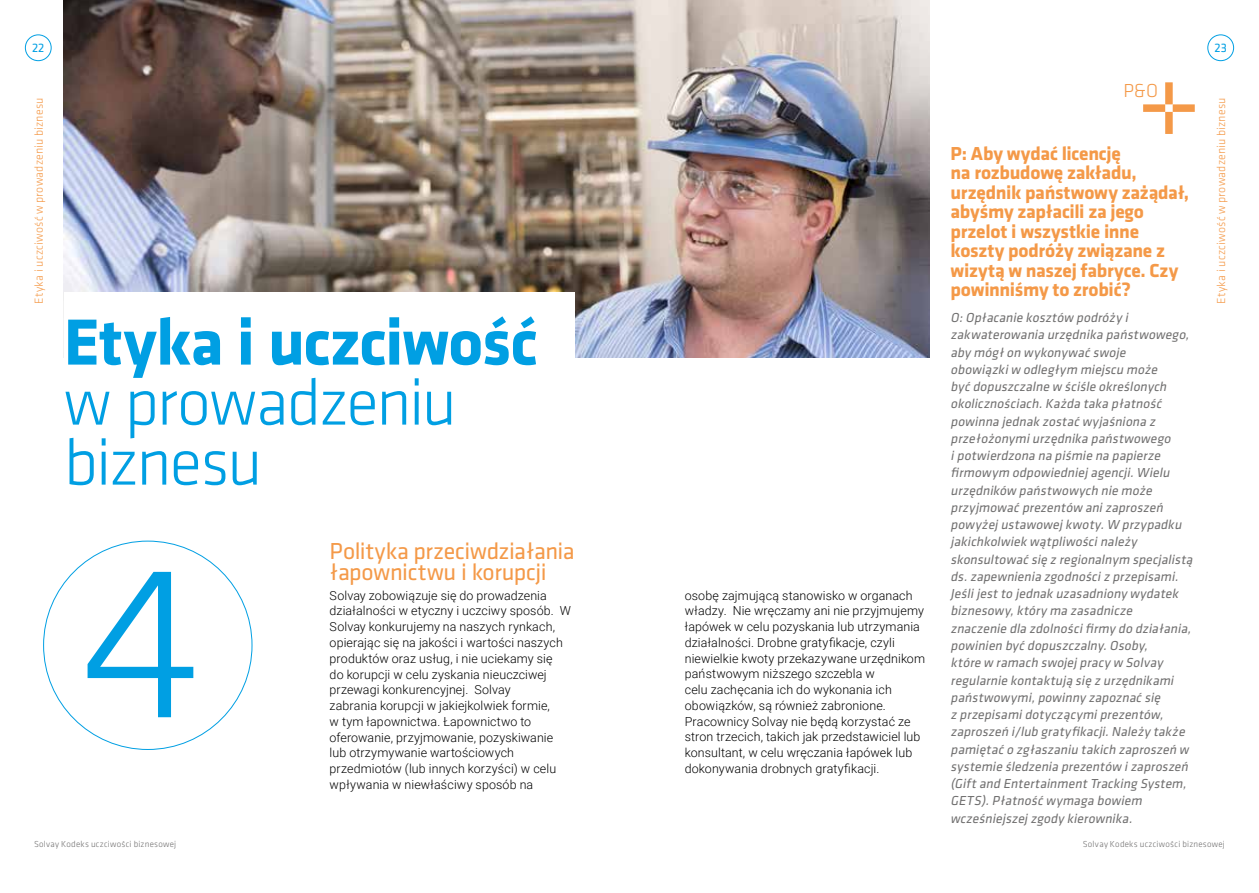
<style>
.page{position:relative;width:1259px;height:893px;background:#fff}
.page>*{position:absolute;margin:0;border:0;box-sizing:border-box;transform-origin:0 0}
.t1{font:300 225px "Klavika";color:#009fe3}
.t2{font:300 67.5px/60px "Klavika";letter-spacing:-.03em;color:#009fe3}
.t3{font:700 67.5px "Klavika";letter-spacing:-.02em;color:#009fe3}
.t4{font:24px/21px "Klavika";letter-spacing:-.015em;color:#f49948}
.t5{font:700 19.5px/19.5px "Klavika";letter-spacing:-.015em;color:#f49948}
.t6{font:300 19.5px "Klavika";color:#f49948}
.t7{font:italic 13.5px/17.2px "Klavika";color:#706f6f}
.t8{font:12.75px "Klavika";color:#009fe3}
.t9{font:300 12.45px/15.8px "Roboto";letter-spacing:.01em;color:#000}
.t10{font:300 12px "Klavika";letter-spacing:.015em;color:#f49948}
.t11{font:300 9px "Klavika";letter-spacing:.025em;color:#706f6f}
</style>
<div class="page">
<div style="left:1165px;top:112px;width:7px;height:22px;background:#f49948"></div>
<div style="left:1172px;top:104px;width:22px;height:8px;background:#f49948"></div>
<div style="left:1143px;top:104px;width:22px;height:8px;background:#f49948"></div>
<div style="left:1165px;top:82px;width:7px;height:22px;background:#f49948"></div>
<div style="left:25px;top:35px;width:26px;height:26px;border:1px solid #009fe3;border-radius:50%"></div>
<div style="left:1207px;top:35px;width:26px;height:26px;border:1px solid #009fe3;border-radius:50%"></div>
<img style="left:64px;top:0;width:865px;height:357px">
<div style="left:64px;top:293px;width:510px;height:238px;background:#fff"></div>
<p class="t8" style="left:32px;top:41px;width:14px">22</p>
<p class="t8" style="left:1214px;top:41px;width:14px">23</p>
<h3 class="t6" style="left:1123px;top:80px;width:36px">P&amp;O</h3>
<p class="t10" style="left:32px;top:304px;width:207px;rotate:-90deg">Etyka i uczciwość w prowadzeniu biznesu</p>
<p class="t10" style="left:1214px;top:304px;width:207px;rotate:-90deg">Etyka i uczciwość w prowadzeniu biznesu</p>
<h3 class="t5" style="left:950px;top:144px;width:240px">P: Aby wydać licencję<br>na rozbudowę zakładu, urzędnik państwowy zażądał, abyśmy zapłacili za jego przelot i wszystkie inne koszty podróży związane z wizytą w naszej fabryce. Czy powinniśmy to zrobić?</h3>
<p class="t7" style="left:950px;top:309px;width:246px">O:Opłacanie kosztów podróży i zakwaterowania urzędnika państwowego, aby mógłon wykonywać swoje obowiązkiw odległym miejscu może<br>być dopuszczalne w ściśle określonych okolicznościach.Każda taka płatność powinna jednak zostać wyjaśniona z przełożonymiurzędnika państwowego ipotwierdzona na piśmie na papierze firmowym odpowiedniej agencji.Wielu urzędników państwowych nie może przyjmować prezentów anizaproszeń powyżej ustawowej kwoty.W przypadku jakichkolwiek wątpliwościnależy skonsultować się z regionalnym specjalistą ds.zapewnienia zgodnościz przepisami.<br>Jeślijest to jednak uzasadniony wydatek biznesowy,który ma zasadnicze znaczenie dla zdolnościfirmy do działania, powinien być dopuszczalny.Osoby,<br>które w ramach swojej pracy w Solvay regularnie kontaktują się z urzędnikami państwowymi,powinny zapoznać się<br>z przepisamidotyczącymiprezentów, zaproszeń i/lub gratyfikacji.Należy także pamiętać o zgłaszaniu takich zaproszeń w systemie śledzenia prezentów izaproszeń (Gift and Entertainment Tracking System, GETS).Płatność wymaga bowiem wcześniejszej zgody kierownika.</p>
<h2 class="t3" style="left:64px;top:305px;width:476px">Etyka i uczciwość</h2>
<h2 class="t2" style="left:64px;top:373px;width:394px">w prowadzeniu biznesu</h2>
<h3 class="t4" style="left:330px;top:541px;width:246px">Polityka przeciwdziałania łapownictwu i korupcji</h3>
<p class="t9" style="left:330px;top:587px;width:243px">Solvay zobowiązuje się do prowadzenia działalności w etyczny i uczciwy sposób. W Solvay konkurujemy na naszych rynkach, opierając się na jakości i wartości naszych produktów oraz usług, i nie uciekamy się<br>do korupcji w celu zyskania nieuczciwej przewagi konkurencyjnej. Solvay<br>zabrania korupcji w jakiejkolwiek formie,<br>w tym łapownictwa. Łapownictwo to oferowanie, przyjmowanie, pozyskiwanie lub otrzymywanie wartościowych przedmiotów (lub innych korzyści) w celu wpływania w niewłaściwy sposób na</p>
<p class="t9" style="left:685px;top:587px;width:242px">osobę zajmującą stanowisko w organach władzy. Nie wręczamy ani nie przyjmujemy łapówek w celu pozyskania lub utrzymania działalności. Drobne gratyfikacje, czyli niewielkie kwoty przekazywane urzędnikom państwowym niższego szczebla w<br>celu zachęcania ich do wykonania ich obowiązków, są również zabronione.<br>Pracownicy Solvay nie będą korzystać ze stron trzecich, takich jak przedstawiciel lub konsultant, w celu wręczania łapówek lub dokonywania drobnych gratyfikacji.</p>
<h1 class="t1" style="left:81px;top:520px;width:123px">4</h1>
<p class="t11" style="left:34px;top:839px;width:144px">Solvay Kodeks uczciwości biznesowej</p>
<p class="t11" style="left:1082px;top:839px;width:144px">Solvay Kodeks uczciwości biznesowej</p>
</div>
